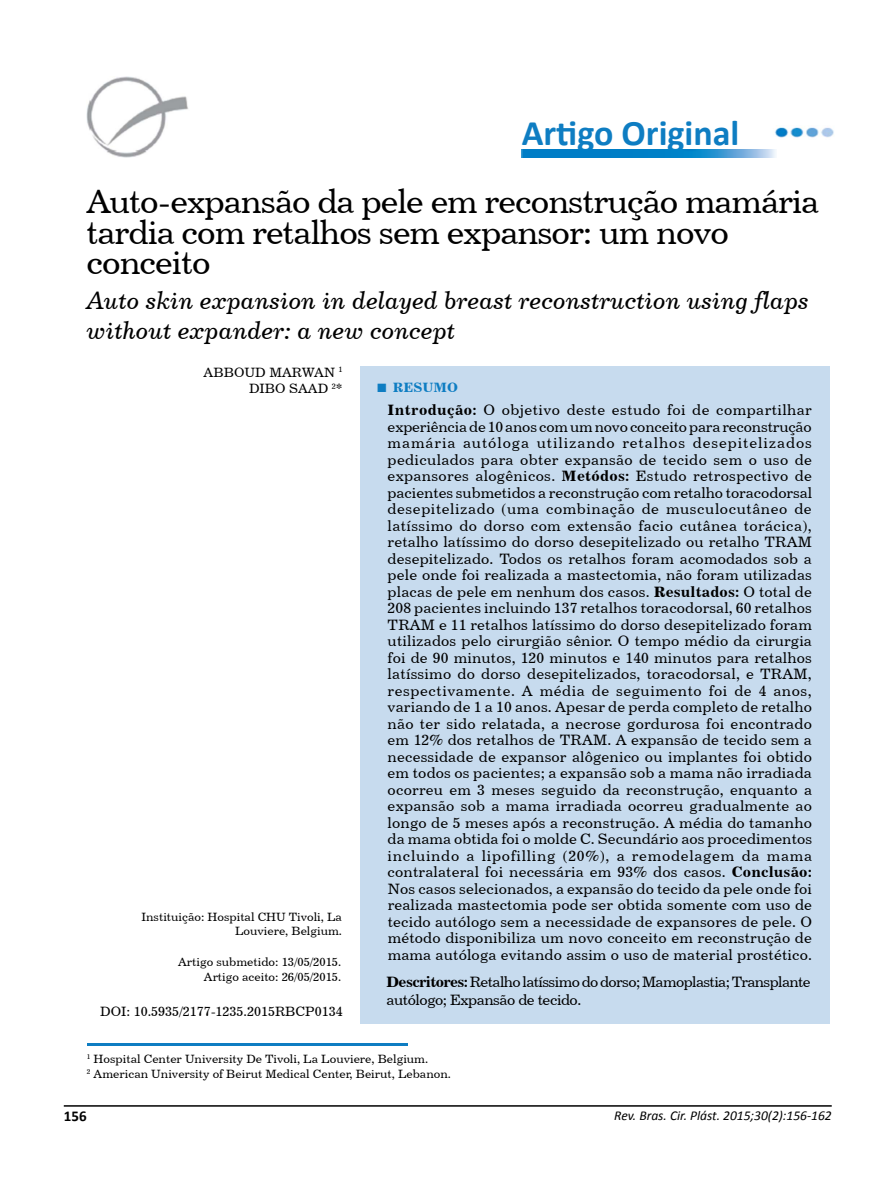
<style>
.page{position:relative;width:893px;height:1191px;background:#fff}
.page>*{position:absolute;margin:0;border:0;box-sizing:border-box;transform-origin:0 0}
.t1{font:700 36px "Calibri";color:#0e7dc2}
.t2{font:33.75px/30px "Century 731 BT Roman A";letter-spacing:-.03em;color:#000}
.t3{font:24.75px/30px "Century 731 BT Italic A";color:#000}
.t4{font:15px/16.5px "Century 731 BT Roman A";letter-spacing:-.03em;color:#000;text-align:justify}
.t5{font:700 15px "Calibri";color:#000}
.t6{font:13.5px/16.2px "Century 731 BT Roman A";color:#000;text-align:right}
.t7{font:italic 13.5px "Calibri";color:#000}
.t8{font:13.5px "Century 731 BT Bold A";color:#0e7dc2}
.t9{font:12px/14.4px "Century 731 BT Roman A";color:#000;text-align:right}
.s1{font-family:"Times New Roman";font-weight:700;font-size:18px}
.s2{font-family:"Century 731 BT Bold A"}
</style>
<div class="page">
<hr style="left:64px;top:1105px;width:768px;height:1px;background:#000">
<img style="left:775px;top:127px;width:59px;height:11px">
<img style="left:521px;top:150px;width:255px;height:7px">
<img style="left:87px;top:77px;width:101px;height:81px">
<div style="left:360px;top:366px;width:470px;height:657px;background:#c7dbee"></div>
<hr style="left:87px;top:1043px;width:320px;height:2px;background:#0e7dc2">
<h1 class="t1" style="left:522px;top:108px;width:219px">Artigo Original</h1>
<h2 class="t2" style="left:86px;top:186px;width:734px">Auto-expansão da pele em reconstrução mamária tardia com retalhos sem expansor: um novo conceito</h2>
<h3 class="t3" style="left:87px;top:285px;width:724px">Auto skin expansion in delayed breast reconstruction using flaps without expander: a new concept</h3>
<p class="t6" style="left:204px;top:364px;width:141px">ABBOUD MARWAN <sup>1<br></sup>DIBO SAAD <sup>2</sup>*</p>
<p class="t9" style="left:142px;top:909px;width:202px">Instituição: Hospital CHU Tivoli, La<br>Louviere, Belgium.</p>
<p class="t9" style="left:178px;top:954px;width:165px">Artigo submetido: 13/05/2015.<br>Artigo aceito: 26/05/2015.</p>
<p class="t6" style="left:100px;top:1003px;width:244px">DOI: 10.5935/2177-1235.2015RBCP0134</p>
<p class="t8" style="left:376px;top:379px;width:83px"><span class="s1">■</span> RESUMO</p>
<p class="t4" style="left:388px;top:401px;width:426px"><span class="s2">Introdução:</span> O objetivo deste estudo foi de compartilhar experiência de 10 anos com um novo conceito para reconstrução mamária autóloga utilizando retalhos desepitelizados pediculados para obter expansão de tecido sem o uso de expansores alogênicos. <span class="s2">Metódos:</span> Estudo retrospectivo de pacientes submetidos a reconstrução com retalho toracodorsal desepitelizado (uma combinação de musculocutâneo de latíssimo do dorso com extensão facio cutânea torácica), retalho latíssimo do dorso desepitelizado ou retalho TRAM desepitelizado. Todos os retalhos foram acomodados sob a pele onde foi realizada a mastectomia, não foram utilizadas placas de pele em nenhum dos casos. <span class="s2">Resultados:</span> O total de 208 pacientes incluindo 137 retalhos toracodorsal, 60 retalhos TRAM e 11 retalhos latíssimo do dorso desepitelizado foram utilizados pelo cirurgião sênior. O tempo médio da cirurgia foi de 90 minutos, 120 minutos e 140 minutos para retalhos latíssimo do dorso desepitelizados, toracodorsal, e TRAM, respectivamente. A média de seguimento foi de 4 anos, variando de 1 a 10 anos. Apesar de perda completo de retalho não ter sido relatada, a necrose gordurosa foi encontrado em 12% dos retalhos de TRAM. A expansão de tecido sem a necessidade de expansor alôgenico ou implantes foi obtido em todos os pacientes; a expansão sob a mama não irradiada ocorreu em 3 meses seguido da reconstrução, enquanto a expansão sob a mama irradiada ocorreu gradualmente ao longo de 5 meses após a reconstrução. A média do tamanho da mama obtida foi o molde C. Secundário aos procedimentos incluindo a lipofilling (20%), a remodelagem da mama contralateral foi necessária em 93% dos casos. <span class="s2">Conclusão:<br></span>Nos casos selecionados, a expansão do tecido da pele onde foi realizada mastectomia pode ser obtida somente com uso de tecido autólogo sem a necessidade de expansores de pele. O método disponibiliza um novo conceito em reconstrução de mama autóloga evitando assim o uso de material prostético.</p>
<p class="t4" style="left:387px;top:972px;width:426px;line-height:18px"><span class="s2">Descritores:</span> Retalho latíssimo do dorso; Mamoplastia; Transplante autólogo; Expansão de tecido.</p>
<p class="t9" style="left:87px;top:1051px;width:366px;line-height:15px;text-align:left"><sup>1</sup> Hospital Center University De Tivoli, La Louviere, Belgium.<br><sup>2</sup> American University of Beirut Medical Center, Beirut, Lebanon.</p>
<p class="t5" style="left:64px;top:1105px;width:24px">156</p>
<p class="t7" style="left:614px;top:1106px;width:219px">Rev. Bras. Cir. Plást. 2015;30(2):156-162</p>
</div>
